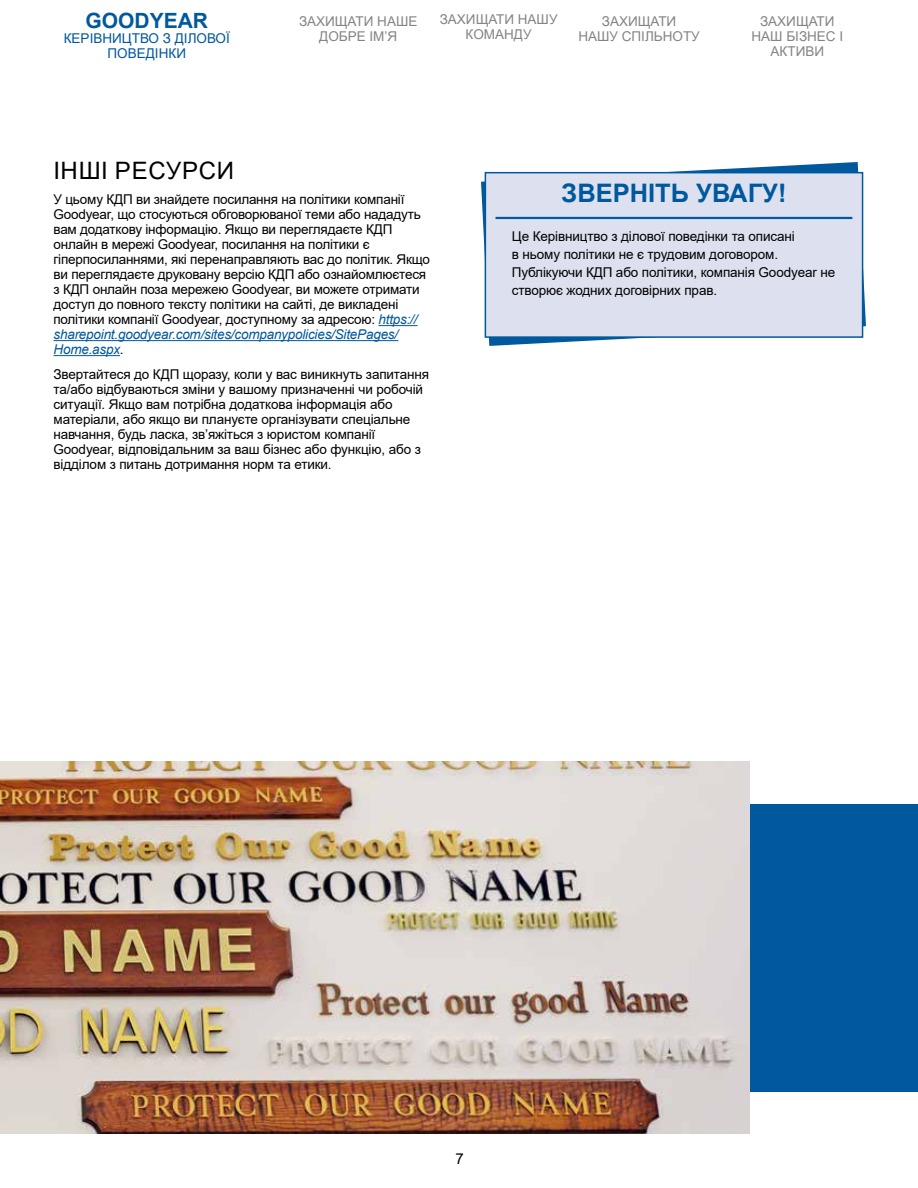
<style>
.page{position:relative;width:918px;height:1188px;background:#fff}
.page>*{position:absolute;margin:0;border:0;box-sizing:border-box;transform-origin:0 0}
.t1{font:700 25.5px "Arial";color:#00589d}
.body_SUB_HEADER{font:24px "Arial";letter-spacing:.035em;color:#000}
.t2{font:700 21px "Arial";color:#00589d}
.t3{font:15px "Arial";color:#000}
.BODY{font:13.5px/15px "Arial";letter-spacing:-.015em;color:#000}
.Take_Note{font:13.5px/18px "Arial";letter-spacing:-.01em;color:#000}
.t4{font:13.5px/15px "Arial";color:#828487;text-align:center}
.t5{font:13.5px/15px "Arial";color:#00589d;text-align:center}
.s1{font-style:italic;color:#00589d}
</style>
<div class="page">
<svg style="left:481px;top:162px;width:385px;height:184px"></svg>
<div style="left:485px;top:172px;width:378px;height:166px;background:#dde1ef;border:2px solid #00589d"></div>
<hr style="left:496px;top:217px;width:356px;height:2px;background:#00589d">
<div style="left:0;top:804px;width:918px;height:287px;background:#00589d"></div>
<img style="left:0;top:761px;width:749px;height:373px">
<hr style="left:378px;top:325px;width:40px;height:1px;background:#00589d">
<hr style="left:54px;top:340px;width:344px;height:1px;background:#00589d">
<hr style="left:54px;top:355px;width:66px;height:1px;background:#00589d">
<h3 class="t2" style="left:86px;top:6px;width:124px">GOODYEAR</h3>
<p class="t5" style="left:64px;top:31px;width:168px">КЕРІВНИЦТВО З ДІЛОВОЇ<br>ПОВЕДІНКИ</p>
<p class="t4" style="left:299px;top:14px;width:120px">ЗАХИЩАТИ НАШЕ<br>ДОБРЕ ІМ’Я</p>
<p class="t4" style="left:440px;top:12px;width:119px">ЗАХИЩАТИ НАШУ<br>КОМАНДУ</p>
<p class="t4" style="left:752px;top:14px;width:93px">ЗАХИЩАТИ<br>НАШ БІЗНЕС І<br>АКТИВИ</p>
<p class="t4" style="left:578px;top:14px;width:123px">ЗАХИЩАТИ<br>НАШУ СПІЛЬНОТУ</p>
<p class="body_SUB_HEADER" style="left:54px;top:155px;width:182px">ІНШІ РЕСУРСИ</p>
<p class="BODY" style="left:54px;top:192px;width:378px">У цьому КДП ви знайдете посилання на політики компанії Goodyear, що стосуються обговорюваної теми або нададуть вам додаткову інформацію. Якщо ви переглядаєте КДП онлайн в мережі Goodyear, посилання на політики є гіперпосиланнями, які перенаправляють вас до політик. Якщо ви переглядаєте друковану версію КДП або ознайомлюєтеся з КДП онлайн поза мережею Goodyear, ви можете отримати доступ до повного тексту політики на сайті, де викладені політики компанії Goodyear, доступному за адресою: <span class="s1">https:// sharepoint.goodyear.com/sites/companypolicies/SitePages/ Home.aspx</span>.</p>
<p class="BODY" style="left:54px;top:367px;width:377px">Звертайтеся до КДП щоразу, коли у вас виникнуть запитання та/або відбуваються зміни у вашому призначенні чи робочій ситуації. Якщо вам потрібна додаткова інформація або матеріали, або якщо ви плануєте організувати спеціальне навчання, будь ласка, зв’яжіться з юристом компанії Goodyear, відповідальним за ваш бізнес або функцію, або з відділом з питань дотримання норм та етики.</p>
<p class="t1" style="left:561px;top:175px;width:227px">ЗВЕРНІТЬ УВАГУ!</p>
<p class="Take_Note" style="left:512px;top:227px;width:325px">Це Керівництво з ділової поведінки та описані<br>в ньому політики не є трудовим договором.<br>Публікуючи КДП або політики, компанія Goodyear не створює жодних договірних прав.</p>
<p class="t3" style="left:455px;top:1149px;width:10px">7</p>
</div>
